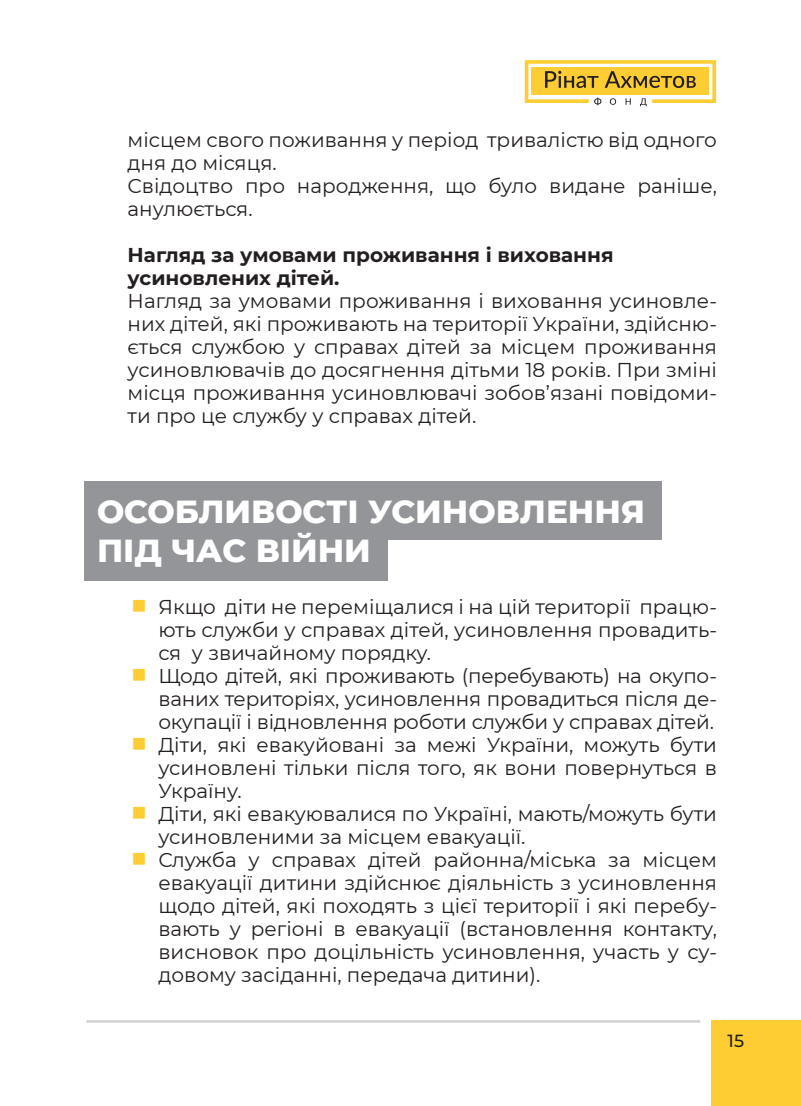
<style>
.page{position:relative;width:801px;height:1106px;background:#fff}
.page>*{position:absolute;margin:0;border:0;box-sizing:border-box;transform-origin:0 0}
.ЗАГОЛОВОК{font:800 32.5px "Montserrat";color:#fff}
.текст_основной{font:20px/23px "Montserrat";color:#231f20;text-align:justify}
.текст_основной-2{font:700 20px/23px "Montserrat";color:#231f20}
.t1{font:500 17.5px "Montserrat";color:#231f20}
.s1{font-size:30px;color:#fecd33}
</style>
<div class="page">
<svg style="left:525px;top:60px;width:191px;height:46px"></svg>
<div style="left:711px;top:1020px;width:90px;height:86px;background:#fecd33"></div>
<hr style="left:86px;top:1020px;width:614px;height:2px;background:#d1d2d4">
<div style="left:84px;top:482px;width:577px;height:58px;background:#939598"></div>
<div style="left:84px;top:522px;width:303px;height:58px;background:#939598"></div>
<p class="текст_основной" style="left:128px;top:128px;width:591px">місцем свого поживання у період тривалістю від одного дня до місяця.</p>
<p class="текст_основной" style="left:128px;top:174px;width:591px">Свідоцтво про народження, що було видане раніше, анулюється.</p>
<p class="текст_основной-2" style="left:128px;top:242px;width:487px">Нагляд за умовами проживання і виховання усиновлених дітей.</p>
<p class="текст_основной" style="left:128px;top:289px;width:591px">Нагляд за умовами проживання і виховання усиновле&shy;них дітей, які проживають на території України, здійсню&shy;ється службою у справах дітей за місцем проживання усиновлювачів до досягнення дітьми 18 років. При зміні місця проживання усиновлювачі зобов’язані повідоми&shy;ти про це службу у справах дітей.</p>
<p class="ЗАГОЛОВОК" style="left:97px;top:488px;width:549px">ОСОБЛИВОСТІ УСИНОВЛЕННЯ</p>
<p class="ЗАГОЛОВОК" style="left:97px;top:527px;width:275px">ПІД ЧАС ВІЙНИ</p>
<p class="текст_основной" style="left:158px;top:594px;width:560px;text-indent:-28px"><span class="s1">■</span> Якщо діти не переміщалися і на цій території працю&shy;ють служби у справах дітей, усиновлення провадить&shy;ся у звичайному порядку.</p>
<p class="текст_основной" style="left:158px;top:663px;width:560px;text-indent:-28px"><span class="s1">■</span> Щодо дітей, які проживають (перебувають) на окупо&shy;ваних територіях, усиновлення провадиться після де&shy;окупації і відновлення роботи служби у справах дітей.</p>
<p class="текст_основной" style="left:158px;top:732px;width:560px;text-indent:-28px"><span class="s1">■</span> Діти, які евакуйовані за межі України, можуть бути усиновлені тільки після того, як вони повернуться в Україну.</p>
<p class="текст_основной" style="left:158px;top:801px;width:560px;text-indent:-28px"><span class="s1">■</span> Діти, які евакуювалися по Україні, мають/можуть бути усиновленими за місцем евакуації.</p>
<p class="текст_основной" style="left:158px;top:847px;width:560px;text-indent:-28px"><span class="s1">■</span> Служба у справах дітей районна/міська за місцем евакуації дитини здійснює діяльність з усиновлення щодо дітей, які походять з цієї території і які перебу&shy;вають у регіоні в евакуації (встановлення контакту, висновок про доцільність усиновлення, участь у су&shy;довому засіданні, передача дитини).</p>
<p class="t1" style="left:727px;top:1028px;width:18px">15</p>
</div>
